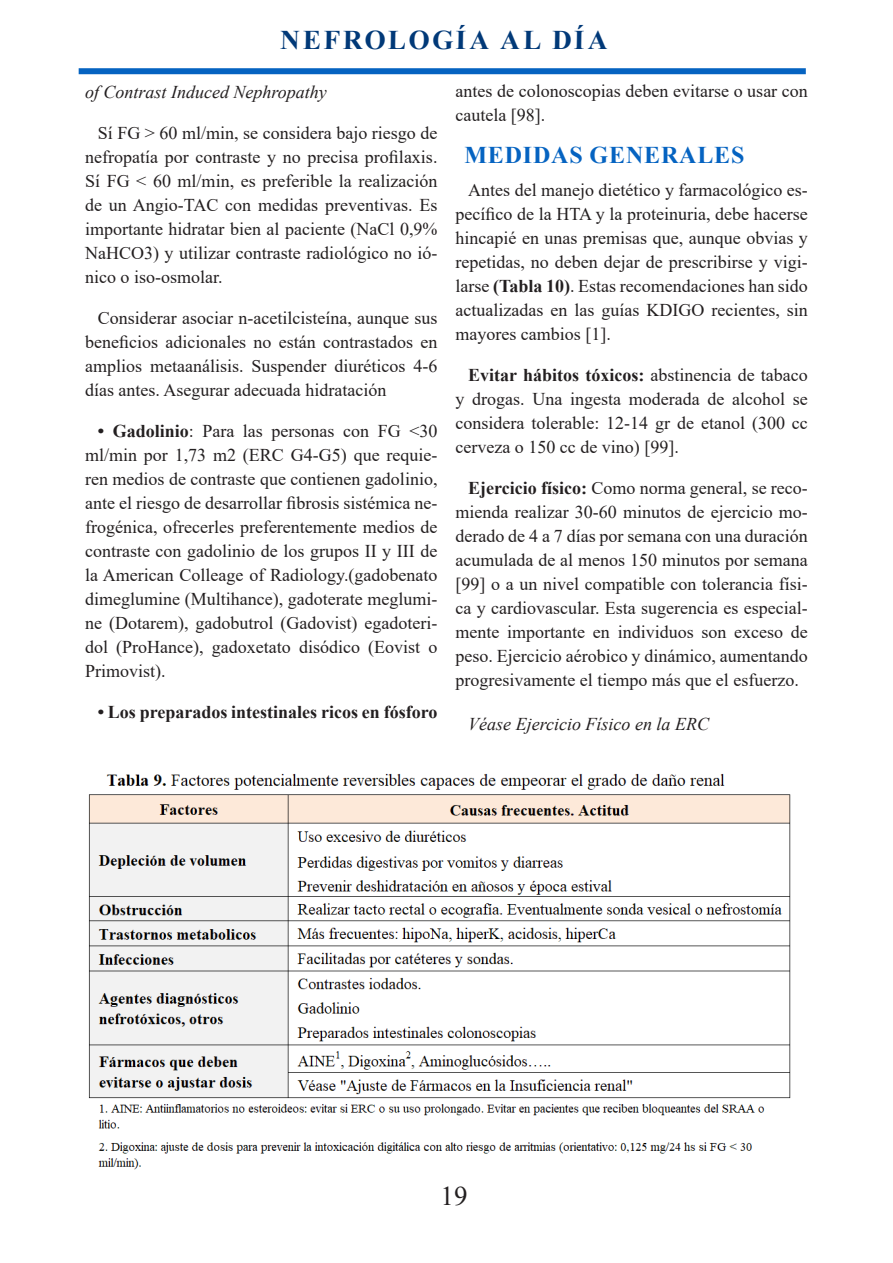
<style>
.page{position:relative;width:893px;height:1263px;background:#fff}
.page>*{position:absolute;margin:0;border:0;box-sizing:border-box;transform-origin:0 0}
.t1{font:700 27px "Times New Roman";color:#013978}
.t2{font:27px "Times New Roman";color:#231f20}
.t3{font:700 24px "Times New Roman";letter-spacing:.035em;color:#0563c1}
.t4{font:18px/24px "Times New Roman";color:#231f20;text-align:justify}
.t5{font:italic 18px "Times New Roman";color:#231f20}
.t6{font:700 18px "Times New Roman";color:#231f20}
.s1{font-weight:700}
</style>
<div class="page">
<div style="left:79px;top:68px;width:727px;height:6px;background:#0563c1"></div>
<img style="left:88px;top:773px;width:703px;height:397px">
<h1 class="t1" style="left:280px;top:20px;width:329px">NEFROLOGÍA AL DÍA</h1>
<p class="t5" style="left:85px;top:79px;width:243px">of Contrast Induced Nephropathy</p>
<p class="t4" style="left:85px;top:120px;width:354px;text-indent:13px">Sí FG &gt; 60 ml/min, se considera bajo riesgo de nefropatía por contraste y no precisa profilaxis.<br>Sí FG &lt; 60 ml/min, es preferible la realización de un Angio-TAC con medidas preventivas. Es importante hidratar bien al paciente (NaCl 0,9% NaHCO3) y utilizar contraste radiológico no ió&shy;nico o iso-osmolar.</p>
<p class="t4" style="left:85px;top:305px;width:354px;text-indent:13px">Considerar asociar n-acetilcisteína, aunque sus beneficios adicionales no están contrastados en amplios metaanálisis. Suspender diuréticos 4-6 días antes. Asegurar adecuada hidratación</p>
<p class="t4" style="left:85px;top:418px;width:354px;text-indent:13px"><span class="s1">• Gadolinio</span>: Para las personas con FG &lt;30 ml/min por 1,73 m2 (ERC G4-G5) que requie&shy;ren medios de contraste que contienen gadolinio, ante el riesgo de desarrollar fibrosis sistémica ne&shy;frogénica, ofrecerles preferentemente medios de contraste con gadolinio de los grupos II y III de la American Colleage of Radiology.(gadobenato dimeglumine (Multihance), gadoterate meglumi&shy;ne (Dotarem), gadobutrol (Gadovist) egadoteri&shy;dol (ProHance), gadoxetato disódico (Eovist o Primovist).</p>
<p class="t6" style="left:98px;top:698px;width:341px">• Los preparados intestinales ricos en fósforo</p>
<p class="t4" style="left:455px;top:79px;width:354px">antes de colonoscopias deben evitarse o usar con cautela [98].</p>
<h2 class="t3" style="left:464px;top:138px;width:281px">MEDIDAS GENERALES</h2>
<p class="t4" style="left:455px;top:177px;width:354px;text-indent:13px">Antes del manejo dietético y farmacológico es&shy;pecífico de la HTA y la proteinuria, debe hacerse hincapié en unas premisas que, aunque obvias y repetidas, no deben dejar de prescribirse y vigi&shy;larse <span class="s1">(Tabla 10)</span>. Estas recomendaciones han sido actualizadas en las guías KDIGO recientes, sin mayores cambios [1].</p>
<p class="t4" style="left:455px;top:362px;width:354px;text-indent:13px"><span class="s1">Evitar hábitos tóxicos:</span> abstinencia de tabaco y drogas. Una ingesta moderada de alcohol se considera tolerable: 12-14 gr de etanol (300 cc cerveza o 150 cc de vino) [99].</p>
<p class="t4" style="left:455px;top:475px;width:354px;text-indent:13px"><span class="s1">Ejercicio físico:</span> Como norma general, se reco&shy;mienda realizar 30-60 minutos de ejercicio mo&shy;derado de 4 a 7 días por semana con una duración acumulada de al menos 150 minutos por semana [99] o a un nivel compatible con tolerancia físi&shy;ca y cardiovascular. Esta sugerencia es especial&shy;mente importante en individuos son exceso de peso. Ejercicio aérobico y dinámico, aumentando progresivamente el tiempo más que el esfuerzo.</p>
<p class="t5" style="left:468px;top:711px;width:242px">Véase Ejercicio Físico en la ERC</p>
<h1 class="t2" style="left:440px;top:1177px;width:28px">19</h1>
</div>
